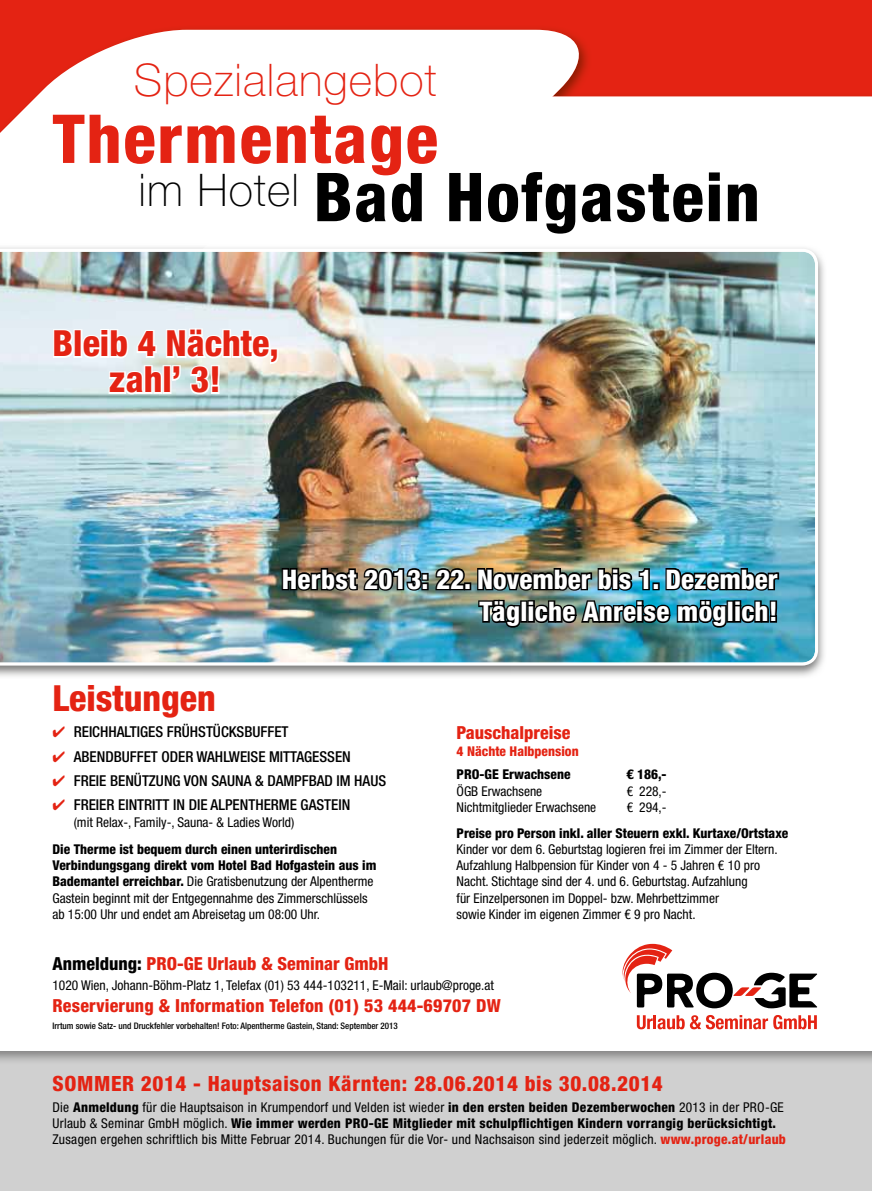
<style>
.page{position:relative;width:872px;height:1191px;background:#fff}
.page>*{position:absolute;margin:0;border:0;box-sizing:border-box;transform-origin:0 0}
.t1{font:800 condensed 67.5px "Helvetica Neue LT Std";letter-spacing:.025em;color:#000}
.t2{font:800 condensed 67.5px "Helvetica Neue LT Std";letter-spacing:.025em;color:#e42313}
.t3{font:100 45px "Helvetica Neue LT Std";letter-spacing:.025em;color:#e42313}
.t4{font:800 condensed 36px/36px "Helvetica Neue LT Std";color:#e42313;text-align:center}
.t5{font:800 condensed 27px/32.4px "Helvetica Neue LT Std";letter-spacing:.01em;color:#fff;text-align:right}
.t6{font:800 condensed 21px "Helvetica Neue LT Std";letter-spacing:.03em;color:#e42313}
.t7{font:800 condensed 18px "Helvetica Neue LT Std";color:#e42313}
.t8{font:500 condensed 15px "Helvetica Neue LT Std";color:#000}
.t9{font:condensed 13.5px/16.2px "Helvetica Neue LT Std";color:#000}
.t10{font:condensed 13.5px/16.2px "Helvetica Neue LT Std";letter-spacing:.02em;color:#000}
.t11{font:800 condensed 13.5px "Helvetica Neue LT Std";color:#000}
.t12{font:800 condensed 13.5px "Helvetica Neue LT Std";color:#e42313}
.t13{font:500 condensed 9px "Helvetica Neue LT Std";color:#000}
.s1{color:#e42313}
.s2{font-weight:800}
.s3{color:#000}
.s4{font-weight:800;color:#e42313}
</style>
<div class="page">
<div style="left:0;top:0;width:872px;height:595px;background:#e42313"></div>
<div style="left:0;top:595px;width:872px;height:596px;background:#d0d0d0"></div>
<img style="left:175px;top:29px;width:379px;height:1px">
<img style="left:0;top:1050px;width:872px;height:11px">
<svg style="left:37px;top:30px;width:551px;height:66px;background:#fae4e2"></svg>
<div style="left:0;top:96px;width:872px;height:954px;background:#fff"></div>
<svg style="left:622px;top:944px;width:195px;height:64px;background:#beb2b1"></svg>
<svg style="left:637px;top:1015px;width:47px;height:14px"></svg>
<svg style="left:690px;top:1015px;width:127px;height:14px;background:#f29890"></svg>
<img style="left:144px;top:244px;width:683px;height:435px">
<img style="left:92px;top:665px;width:52px;height:14px">
<img style="left:39px;top:665px;width:53px;height:14px">
<img style="left:0;top:665px;width:39px;height:14px">
<img style="left:0;top:249px;width:818px;height:416px">
<svg style="left:51px;top:328px;width:24px;height:31px"></svg>
<div style="left:74px;top:329px;width:8px;height:29px;border:3px solid #fff"></div>
<svg style="left:81px;top:318px;width:199px;height:78px;background:#e6eeee"></svg>
<img style="left:280px;top:566px;width:143px;height:26px">
<div style="left:421px;top:582px;width:7px;height:8px;border:3px solid #000"></div>
<div style="left:421px;top:573px;width:7px;height:8px;border:3px solid #000"></div>
<svg style="left:434px;top:566px;width:33px;height:26px"></svg>
<div style="left:464px;top:582px;width:7px;height:8px;border:3px solid #000"></div>
<img style="left:475px;top:555px;width:305px;height:74px">
<h2 class="t3" style="left:134px;top:55px;width:304px">Spezialangebot</h2>
<h1 class="t2" style="left:52px;top:97px;width:387px">Thermentage</h1>
<h1 class="t1" style="left:138px;top:155px;width:623px"><sup>im</sup> <sup>Hotel</sup> Bad Hofgastein</h1>
<h3 class="t4" style="left:53px;top:325px;width:228px">Bleib 4 Nächte, zahl’ 3!</h3>
<h3 class="t4" style="left:52px;top:679px;width:165px">Leistungen</h3>
<h3 class="t5" style="left:282px;top:562px;width:497px">Herbst 2013: 22. November bis 1. Dezember<br>Tägliche Anreise möglich!</h3>
<p class="t8" style="left:52px;top:723px;width:238px"><span class="s1">✔</span> REICHHALTIGES FRÜHSTÜCKSBUFFET</p>
<p class="t8" style="left:52px;top:747px;width:300px"><span class="s1">✔</span> ABENDBUFFET ODER WAHLWEISE MITTAGESSEN</p>
<p class="t8" style="left:52px;top:771px;width:335px"><span class="s1">✔</span> FREIE BENÜTZUNG VON SAUNA &amp; DAMPFBAD IM HAUS</p>
<p class="t8" style="left:52px;top:796px;width:299px"><span class="s1">✔</span> FREIER EINTRITT IN DIE ALPENTHERME GASTEIN</p>
<p class="t9" style="left:74px;top:813px;width:222px">(mit Relax-, Family-, Sauna- &amp; Ladies World)</p>
<p class="t9" style="left:52px;top:841px;width:325px"><span class="s2">Die Therme ist bequem durch einen unterirdischen Verbindungsgang direkt vom Hotel Bad Hofgastein aus im Bademantel erreichbar.</span> Die Gratisbenutzung der Alpentherme Gastein beginnt mit der Entgegennahme des Zimmerschlüssels ab 15:00 Uhr und endet am Abreisetag um 08:00 Uhr.</p>
<h3 class="t7" style="left:456px;top:722px;width:115px">Pauschalpreise</h3>
<p class="t12" style="left:456px;top:742px;width:124px">4 Nächte Halbpension</p>
<p class="t11" style="left:456px;top:766px;width:115px">PRO-GE Erwachsene</p>
<p class="t11" style="left:626px;top:766px;width:41px">€ 186,-</p>
<p class="t9" style="left:456px;top:782px;width:87px">ÖGB Erwachsene</p>
<p class="t9" style="left:626px;top:782px;width:41px">€ 228,-</p>
<p class="t9" style="left:456px;top:799px;width:141px">Nichtmitglieder Erwachsene</p>
<p class="t9" style="left:626px;top:799px;width:41px">€ 294,-</p>
<p class="t11" style="left:456px;top:824px;width:333px">Preise pro Person inkl. aller Steuern exkl. Kurtaxe/Ortstaxe</p>
<p class="t9" style="left:456px;top:841px;width:323px">Kinder vor dem 6. Geburtstag logieren frei im Zimmer der Eltern.<br>Aufzahlung Halbpension für Kinder von 4 - 5 Jahren € 10 pro Nacht. Stichtage sind der 4. und 6. Geburtstag. Aufzahlung<br>für Einzelpersonen im Doppel- bzw. Mehrbettzimmer<br>sowie Kinder im eigenen Zimmer € 9 pro Nacht.</p>
<h3 class="t7" style="left:52px;top:952px;width:337px"><span class="s3">Anmeldung:</span> PRO-GE Urlaub &amp; Seminar GmbH</h3>
<p class="t9" style="left:52px;top:976px;width:443px">1020 Wien, Johann-Böhm-Platz 1, Telefax (01) 53 444-103211, E-Mail: urlaub@proge.at</p>
<h3 class="t7" style="left:52px;top:994px;width:450px">Reservierung &amp; Information Telefon (01) 53 444-69707 DW</h3>
<p class="t13" style="left:52px;top:1020px;width:347px">Irrtum sowie Satz- und Druckfehler vorbehalten! Foto: Alpentherme Gastein, Stand: September 2013</p>
<h3 class="t6" style="left:52px;top:1070px;width:612px">SOMMER 2014 - Hauptsaison Kärnten: 28.06.2014 bis 30.08.2014</h3>
<p class="t10" style="left:52px;top:1098px;width:735px">Die <span class="s2">Anmeldung</span> für die Hauptsaison in Krumpendorf und Velden ist wieder <span class="s2">in den ersten beiden Dezemberwochen</span> 2013 in der PRO-GE<br>Urlaub &amp; Seminar GmbH möglich. <span class="s2">Wie immer werden PRO-GE Mitglieder mit schulpflichtigen Kindern vorrangig berücksichtigt.<br></span>Zusagen ergehen schriftlich bis Mitte Februar 2014. Buchungen für die Vor- und Nachsaison sind jederzeit möglich. <span class="s4">www.proge.at/urlaub</span></p>
</div>
